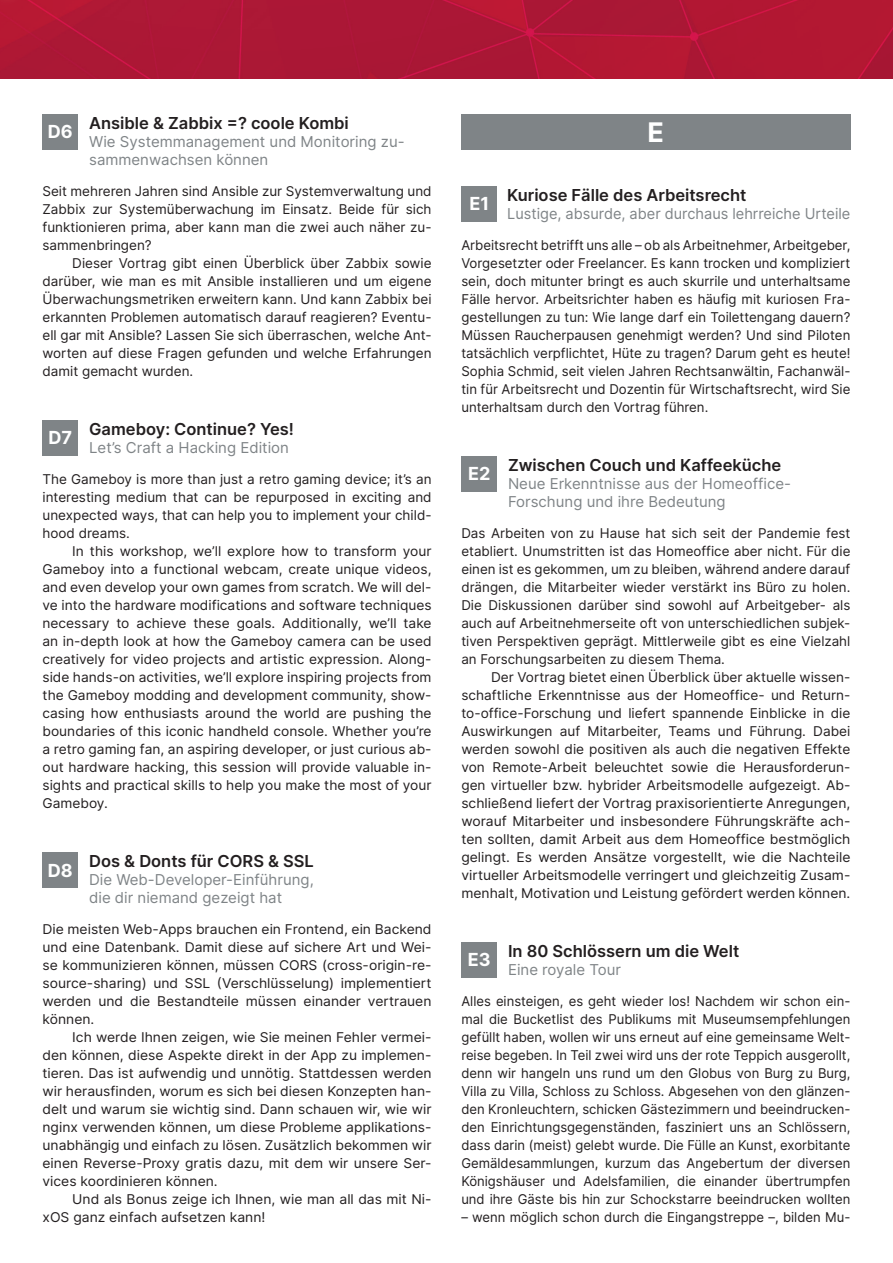
<style>
.page{position:relative;width:893px;height:1263px;background:#fff}
.page>*{position:absolute;margin:0;border:0;box-sizing:border-box;transform-origin:0 0}
.t1{font:27px "Inter";color:#fff}
.t2{font:18px "Inter";color:#fff}
.t3{font:600 16.5px "Inter";color:#231f20}
.t4{font:15px/18px "Inter";color:#7f8487}
.t5{font:13.5px/18px "Inter";color:#231f20;text-align:justify}
</style>
<div class="page">
<div style="left:43px;top:114px;width:35px;height:36px;background:#7f8487"></div>
<div style="left:43px;top:420px;width:35px;height:36px;background:#7f8487"></div>
<div style="left:43px;top:852px;width:35px;height:36px;background:#7f8487"></div>
<div style="left:461px;top:456px;width:36px;height:36px;background:#7f8487"></div>
<div style="left:461px;top:186px;width:36px;height:36px;background:#7f8487"></div>
<div style="left:461px;top:114px;width:389px;height:36px;background:#7f8487"></div>
<div style="left:461px;top:942px;width:36px;height:36px;background:#7f8487"></div>
<img style="left:0;top:0;width:893px;height:79px">
<h2 class="t2" style="left:48px;top:119px;width:26px">D6</h2>
<p class="t3" style="left:89px;top:111px;width:261px">Ansible &amp; Zabbix =? coole Kombi</p>
<p class="t4" style="left:89px;top:132px;width:317px">Wie Systemmanagement und Monitoring zu&shy;sammenwachsen können</p>
<p class="t5" style="left:43px;top:182px;width:391px">Seit mehreren Jahren sind Ansible zur Systemverwaltung und Zabbix zur Systemüberwachung im Einsatz. Beide für sich funktionieren prima, aber kann man die zwei auch näher zu&shy;sammenbringen?</p>
<p class="t5" style="left:43px;top:254px;width:391px;text-indent:30px">Dieser Vortrag gibt einen Überblick über Zabbix sowie darüber, wie man es mit Ansible installieren und um eigene Überwachungsmetriken erweitern kann. Und kann Zabbix bei erkannten Problemen automatisch darauf reagieren? Eventu&shy;ell gar mit Ansible? Lassen Sie sich überraschen, welche Ant&shy;worten auf diese Fragen gefunden und welche Erfahrungen damit gemacht wurden.</p>
<h2 class="t2" style="left:48px;top:425px;width:25px">D7</h2>
<p class="t3" style="left:89px;top:417px;width:206px">Gameboy: Continue? Yes!</p>
<p class="t4" style="left:89px;top:438px;width:201px">Let’s Craft a Hacking Edition</p>
<p class="t5" style="left:43px;top:470px;width:391px">The Gameboy is more than just a retro gaming device; it’s an interesting medium that can be repurposed in exciting and unexpected ways, that can help you to implement your child&shy;hood dreams.</p>
<p class="t5" style="left:43px;top:542px;width:391px;text-indent:30px">In this workshop, we’ll explore how to transform your Gameboy into a functional webcam, create unique videos, and even develop your own games from scratch. We will del&shy;ve into the hardware modifications and software techniques necessary to achieve these goals. Additionally, we’ll take an in-depth look at how the Gameboy camera can be used creatively for video projects and artistic expression. Along&shy;side hands-on activities, we’ll explore inspiring projects from the Gameboy modding and development community, show&shy;casing how enthusiasts around the world are pushing the boundaries of this iconic handheld console. Whether you’re a retro gaming fan, an aspiring developer, or just curious ab&shy;out hardware hacking, this session will provide valuable in&shy;sights and practical skills to help you make the most of your Gameboy.</p>
<h2 class="t2" style="left:48px;top:857px;width:26px">D8</h2>
<p class="t3" style="left:89px;top:849px;width:226px">Dos &amp; Donts für CORS &amp; SSL</p>
<p class="t4" style="left:89px;top:870px;width:226px">Die Web-Developer-Einführung, die dir niemand gezeigt hat</p>
<p class="t5" style="left:43px;top:920px;width:391px">Die meisten Web-Apps brauchen ein Frontend, ein Backend und eine Datenbank. Damit diese auf sichere Art und Wei&shy;se kommunizieren können, müssen CORS (cross-origin-re&shy;source-sharing) und SSL (Verschlüsselung) implementiert werden und die Bestandteile müssen einander vertrauen können.</p>
<p class="t5" style="left:43px;top:1028px;width:391px;text-indent:30px">Ich werde Ihnen zeigen, wie Sie meinen Fehler vermei&shy;den können, diese Aspekte direkt in der App zu implemen&shy;tieren. Das ist aufwendig und unnötig. Stattdessen werden wir herausfinden, worum es sich bei diesen Konzepten han&shy;delt und warum sie wichtig sind. Dann schauen wir, wie wir nginx verwenden können, um diese Probleme applikations&shy;unabhängig und einfach zu lösen. Zusätzlich bekommen wir einen Reverse-Proxy gratis dazu, mit dem wir unsere Ser&shy;vices koordinieren können.</p>
<p class="t5" style="left:43px;top:1190px;width:391px;text-indent:30px">Und als Bonus zeige ich Ihnen, wie man all das mit Ni&shy;xOS ganz einfach aufsetzen kann!</p>
<h2 class="t2" style="left:469px;top:191px;width:21px">E1</h2>
<h1 class="t1" style="left:648px;top:112px;width:18px">E</h1>
<p class="t3" style="left:507px;top:183px;width:241px">Kuriose Fälle des Arbeitsrecht</p>
<p class="t4" style="left:507px;top:204px;width:345px">Lustige, absurde, aber durchaus lehrreiche Urteile</p>
<p class="t5" style="left:461px;top:236px;width:391px">Arbeitsrecht betrifft uns alle – ob als Arbeitnehmer, Arbeitgeber, Vorgesetzter oder Freelancer. Es kann trocken und kompliziert sein, doch mitunter bringt es auch skurrile und unterhaltsame Fälle hervor. Arbeitsrichter haben es häufig mit kuriosen Fra&shy;gestellungen zu tun: Wie lange darf ein Toilettengang dauern?<br>Müssen Raucherpausen genehmigt werden? Und sind Piloten tatsächlich verpflichtet, Hüte zu tragen? Darum geht es heute!<br>Sophia Schmid, seit vielen Jahren Rechtsanwältin, Fachanwäl&shy;tin für Arbeitsrecht und Dozentin für Wirtschaftsrecht, wird Sie unterhaltsam durch den Vortrag führen.</p>
<h2 class="t2" style="left:468px;top:461px;width:24px">E2</h2>
<p class="t3" style="left:508px;top:453px;width:275px">Zwischen Couch und Kaffeeküche</p>
<p class="t4" style="left:508px;top:474px;width:285px">Neue Erkenntnisse aus der Homeoffice-<br>Forschung und ihre Bedeutung</p>
<p class="t5" style="left:461px;top:524px;width:391px">Das Arbeiten von zu Hause hat sich seit der Pandemie fest etabliert. Unumstritten ist das Homeoffice aber nicht. Für die einen ist es gekommen, um zu bleiben, während andere darauf drängen, die Mitarbeiter wieder verstärkt ins Büro zu holen.<br>Die Diskussionen darüber sind sowohl auf Arbeitgeber- als auch auf Arbeitnehmerseite oft von unterschiedlichen subjek&shy;tiven Perspektiven geprägt. Mittlerweile gibt es eine Vielzahl an Forschungsarbeiten zu diesem Thema.</p>
<p class="t5" style="left:461px;top:668px;width:391px;text-indent:30px">Der Vortrag bietet einen Überblick über aktuelle wissen&shy;schaftliche Erkenntnisse aus der Homeoffice- und Return&shy;to-office-Forschung und liefert spannende Einblicke in die Auswirkungen auf Mitarbeiter, Teams und Führung. Dabei werden sowohl die positiven als auch die negativen Effekte von Remote-Arbeit beleuchtet sowie die Herausforderun&shy;gen virtueller bzw. hybrider Arbeitsmodelle aufgezeigt. Ab&shy;schließend liefert der Vortrag praxisorientierte Anregungen, worauf Mitarbeiter und insbesondere Führungskräfte ach&shy;ten sollten, damit Arbeit aus dem Homeoffice bestmöglich gelingt. Es werden Ansätze vorgestellt, wie die Nachteile virtueller Arbeitsmodelle verringert und gleichzeitig Zusam&shy;menhalt, Motivation und Leistung gefördert werden können.</p>
<p class="t3" style="left:508px;top:939px;width:233px">In 80 Schlössern um die Welt</p>
<p class="t4" style="left:508px;top:960px;width:114px">Eine royale Tour</p>
<p class="t5" style="left:461px;top:992px;width:391px">Alles einsteigen, es geht wieder los! Nachdem wir schon ein&shy;mal die Bucketlist des Publikums mit Museumsempfehlungen gefüllt haben, wollen wir uns erneut auf eine gemeinsame Welt&shy;reise begeben. In Teil zwei wird uns der rote Teppich ausgerollt, denn wir hangeln uns rund um den Globus von Burg zu Burg, Villa zu Villa, Schloss zu Schloss. Abgesehen von den glänzen&shy;den Kronleuchtern, schicken Gästezimmern und beeindrucken&shy;den Einrichtungsgegenständen, fasziniert uns an Schlössern, dass darin (meist) gelebt wurde. Die Fülle an Kunst, exorbitante Gemäldesammlungen, kurzum das Angebertum der diversen Königshäuser und Adelsfamilien, die einander übertrumpfen und ihre Gäste bis hin zur Schockstarre beeindrucken wollten</p>
<p class="t5" style="left:461px;top:1208px;width:391px">– wenn möglich schon durch die Eingangstreppe –, bilden Mu-</p>
<h2 class="t2" style="left:468px;top:947px;width:24px">E3</h2>
</div>
